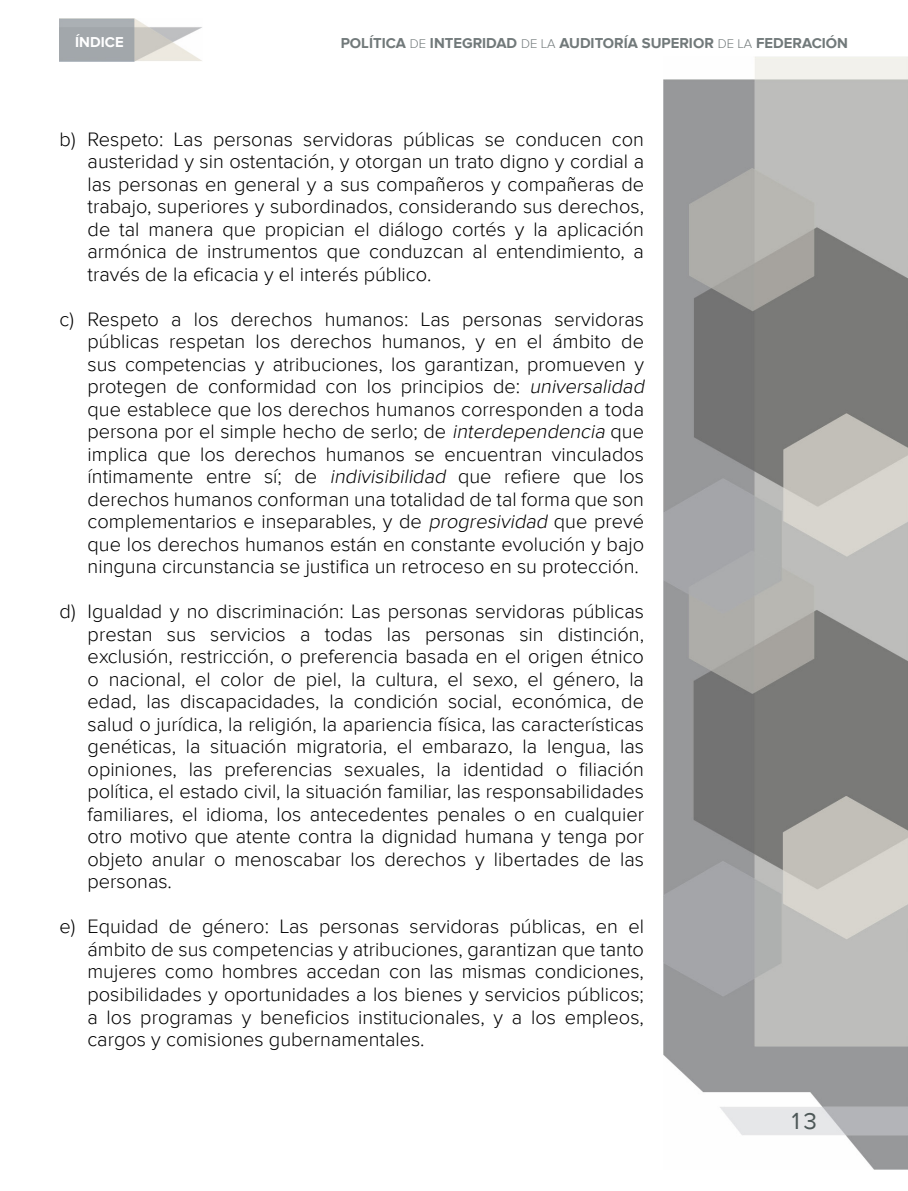
<style>
.page{position:relative;width:908px;height:1191px;background:#fff}
.page>*{position:absolute;margin:0;border:0;box-sizing:border-box;transform-origin:0 0}
.t1{font:24px "Proxima Nova";color:#4d5858}
.t2{font:300 20px/22.4px "Proxima Nova";color:#000;text-align:justify}
.t3{font:700 14.8px "Proxima Nova";color:#71797a}
.t4{font:700 14.8px "Proxima Nova";color:#fff}
.s1{font-weight:300;font-size:13px}
.s2{font-style:italic}
</style>
<div class="page">
<img style="left:663px;top:57px;width:244px;height:1112px">
<img style="left:60px;top:18px;width:142px;height:43px">
<p class="t4" style="left:75px;top:33px;width:50px">ÍNDICE</p>
<p class="t3" style="left:340px;top:35px;width:508px">POLÍTICA <span class="s1">DE</span> INTEGRIDAD <span class="s1">DE LA</span> AUDITORÍA SUPERIOR <span class="s1">DE LA</span> FEDERACIÓN</p>
<p class="t2" style="left:87px;top:128px;width:558px;text-indent:-28px">b) Respeto: Las personas servidoras públicas se conducen con austeridad y sin ostentación, y otorgan un trato digno y cordial a las personas en general y a sus compañeros y compañeras de trabajo, superiores y subordinados, considerando sus derechos, de tal manera que propician el diálogo cortés y la aplicación armónica de instrumentos que conduzcan al entendimiento, a través de la eficacia y el interés público.</p>
<p class="t2" style="left:87px;top:308px;width:562px;text-align:left;text-indent:-28px">c) Respeto a los derechos humanos: Las personas servidoras públicas respetan los derechos humanos, y en el ámbito de sus competencias y atribuciones, los garantizan, promueven y protegen de conformidad con los principios de: <span class="s2">universalidad </span>que establece que los derechos humanos corresponden a toda persona por el simple hecho de serlo; de <span class="s2">interdependencia</span> que implica que los derechos humanos se encuentran vinculados íntimamente entre sí; de <span class="s2">indivisibilidad</span> que refiere que los derechos humanos conforman una totalidad de tal forma que son complementarios e inseparables, y de <span class="s2">progresividad</span> que prevé que los derechos humanos están en constante evolución y bajo ninguna circunstancia se justifica un retroceso en su protección.</p>
<p class="t2" style="left:87px;top:601px;width:558px;text-indent:-28px">d) Igualdad y no discriminación: Las personas servidoras públicas prestan sus servicios a todas las personas sin distinción, exclusión, restricción, o preferencia basada en el origen étnico o nacional, el color de piel, la cultura, el sexo, el género, la edad, las discapacidades, la condición social, económica, de salud o jurídica, la religión, la apariencia física, las características genéticas, la situación migratoria, el embarazo, la lengua, las opiniones, las preferencias sexuales, la identidad o filiación política, el estado civil, la situación familiar, las responsabilidades familiares, el idioma, los antecedentes penales o en cualquier otro motivo que atente contra la dignidad humana y tenga por objeto anular o menoscabar los derechos y libertades de las personas.</p>
<p class="t2" style="left:87px;top:916px;width:558px;text-indent:-28px">e) Equidad de género: Las personas servidoras públicas, en el ámbito de sus competencias y atribuciones, garantizan que tanto mujeres como hombres accedan con las mismas condiciones, posibilidades y oportunidades a los bienes y servicios públicos; a los programas y beneficios institucionales, y a los empleos, cargos y comisiones gubernamentales.</p>
<p class="t1" style="left:788px;top:1107px;width:30px">13</p>
</div>
